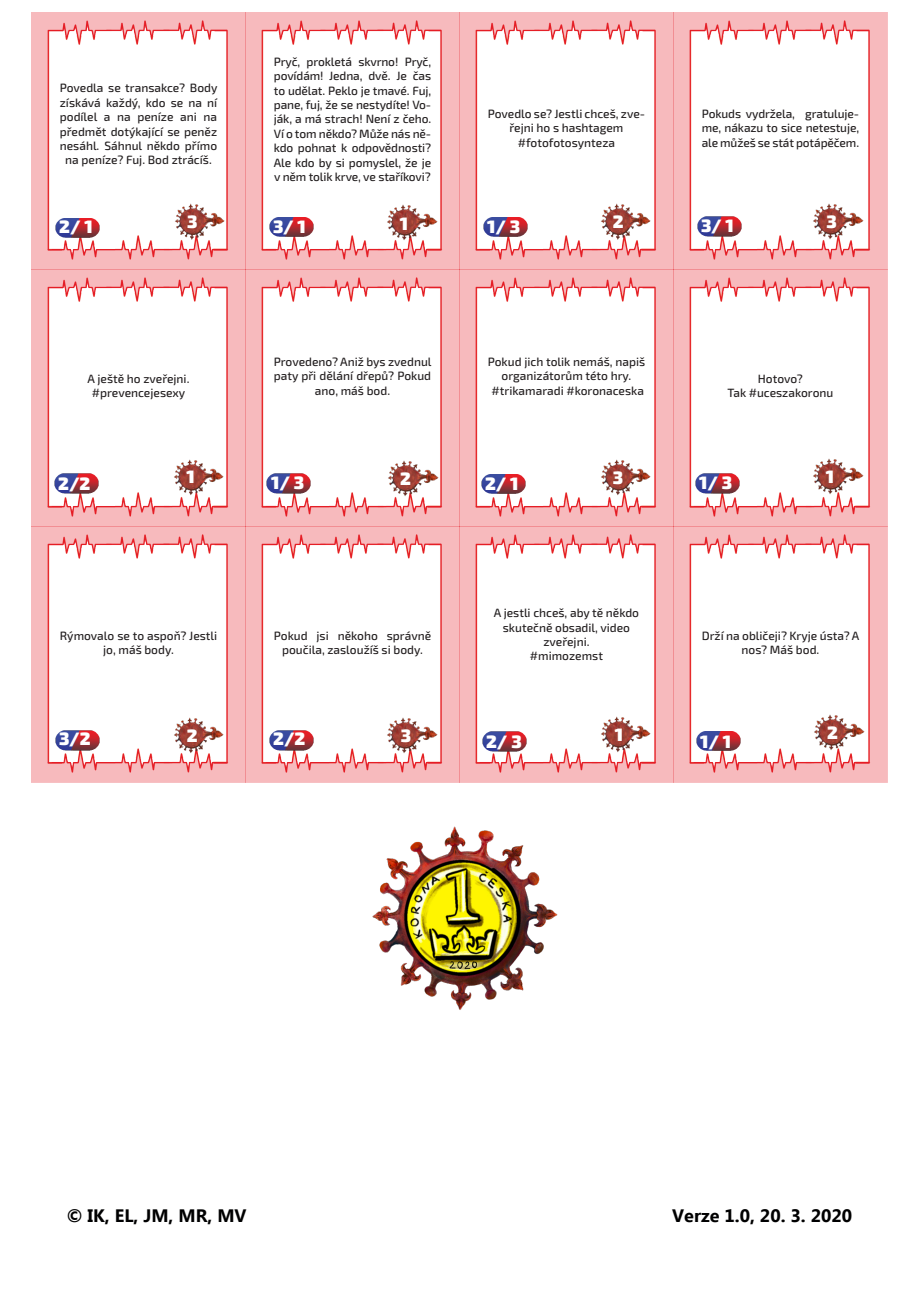
<style>
.page{position:relative;width:919px;height:1289px;background:#fff}
.page>*{position:absolute;margin:0;border:0;box-sizing:border-box;transform-origin:0 0}
.t1{font:900 18px "Exo 2.0";color:#fff}
.t2{font:700 18px "Ebrima";color:#000001}
.t3{font:500 12px/14.4px "Exo 2.0";color:#231f20;text-align:center}
</style>
<div class="page">
<img style="left:32px;top:13px;width:855px;height:769px">
<img style="left:49px;top:205px;width:57px;height:44px">
<img style="left:48px;top:461px;width:58px;height:43px">
<img style="left:49px;top:717px;width:58px;height:44px">
<img style="left:263px;top:204px;width:58px;height:44px">
<img style="left:260px;top:461px;width:58px;height:43px">
<img style="left:263px;top:717px;width:58px;height:44px">
<img style="left:477px;top:204px;width:57px;height:44px">
<img style="left:475px;top:461px;width:57px;height:43px">
<img style="left:476px;top:718px;width:58px;height:43px">
<img style="left:691px;top:204px;width:57px;height:43px">
<img style="left:689px;top:460px;width:57px;height:44px">
<img style="left:690px;top:718px;width:57px;height:43px">
<img style="left:812px;top:710px;width:55px;height:45px">
<img style="left:811px;top:454px;width:55px;height:45px">
<img style="left:811px;top:199px;width:55px;height:45px">
<img style="left:599px;top:712px;width:54px;height:45px">
<img style="left:600px;top:455px;width:53px;height:46px">
<img style="left:600px;top:200px;width:53px;height:43px">
<img style="left:387px;top:714px;width:53px;height:44px">
<img style="left:387px;top:456px;width:54px;height:45px">
<img style="left:386px;top:200px;width:54px;height:46px">
<img style="left:172px;top:713px;width:55px;height:45px">
<img style="left:172px;top:455px;width:55px;height:46px">
<img style="left:173px;top:199px;width:54px;height:43px">
<img style="left:372px;top:826px;width:186px;height:184px">
<p class="t3" style="left:60px;top:81px;width:159px">Povedla se transakce? Body získává každý, kdo se na ní podílel a na peníze ani na předmět dotýkající se peněz nesáhl. Sáhnul někdo přímo na peníze? Fuj. Bod ztrácíš.</p>
<p class="t3" style="left:274px;top:55px;width:159px;text-align:justify">Pryč, prokletá skvrno! Pryč, povídám! Jedna, dvě. Je čas to udělat. Peklo je tmavé. Fuj, pane, fuj, že se nestydíte! Vo&shy;ják, a má strach! Není z čeho.<br>Ví o tom někdo? Může nás ně&shy;kdo pohnat k odpovědnosti?<br>Ale kdo by si pomyslel, že je v něm tolik krve, ve staříkovi?</p>
<p class="t3" style="left:487px;top:107px;width:159px">Povedlo se? Jestli chceš, zve&shy;řejni ho s hashtagem</p>
<p class="t3" style="left:517px;top:136px;width:99px">#fotofotosynteza</p>
<p class="t3" style="left:701px;top:107px;width:159px;text-align:justify">Pokuds vydržela, gratuluje&shy;me, nákazu to sice netestuje, ale můžeš se stát potápěčem.</p>
<p class="t1" style="left:59px;top:215px;width:35px">2/ 1</p>
<p class="t1" style="left:187px;top:210px;width:12px">3</p>
<p class="t1" style="left:273px;top:215px;width:34px">3/ 1</p>
<p class="t1" style="left:400px;top:212px;width:10px">1</p>
<p class="t1" style="left:487px;top:215px;width:35px">1/ 3</p>
<p class="t1" style="left:612px;top:210px;width:12px">2</p>
<p class="t1" style="left:701px;top:214px;width:34px">3/ 1</p>
<p class="t1" style="left:826px;top:211px;width:12px">3</p>
<p class="t3" style="left:88px;top:372px;width:103px">A ještě ho zveřejni.</p>
<p class="t3" style="left:92px;top:386px;width:95px">#prevencejesexy</p>
<p class="t3" style="left:274px;top:355px;width:159px">Provedeno? Aniž bys zvednul paty při dělání dřepů? Pokud ano, máš bod.</p>
<p class="t3" style="left:487px;top:355px;width:159px">Pokud jich tolik nemáš, napiš organizátorům této hry.</p>
<p class="t3" style="left:491px;top:383px;width:154px">#trikamaradi #koronaceska</p>
<p class="t3" style="left:757px;top:372px;width:47px">Hotovo?</p>
<p class="t3" style="left:727px;top:386px;width:107px">Tak #uceszakoronu</p>
<p class="t1" style="left:58px;top:473px;width:34px">2/2</p>
<p class="t1" style="left:187px;top:466px;width:10px">1</p>
<p class="t1" style="left:271px;top:471px;width:35px">1/ 3</p>
<p class="t1" style="left:400px;top:467px;width:12px">2</p>
<p class="t1" style="left:485px;top:473px;width:35px">2/ 1</p>
<p class="t1" style="left:613px;top:466px;width:12px">3</p>
<p class="t1" style="left:699px;top:471px;width:35px">1/ 3</p>
<p class="t1" style="left:825px;top:465px;width:10px">1</p>
<p class="t3" style="left:60px;top:628px;width:159px">Rýmovalo se to aspoň? Jestli jo, máš body.</p>
<p class="t3" style="left:274px;top:628px;width:159px">Pokud jsi někoho správně poučila, zasloužíš si body.</p>
<p class="t3" style="left:493px;top:606px;width:147px">A jestli chceš, aby tě někdo skutečně obsadil, video zveřejni.</p>
<p class="t3" style="left:530px;top:649px;width:74px">#mimozemst</p>
<p class="t3" style="left:701px;top:628px;width:159px">Drží na obličeji? Kryje ústa? A nos? Máš bod.</p>
<p class="t1" style="left:59px;top:728px;width:33px">3/2</p>
<p class="t1" style="left:187px;top:724px;width:12px">2</p>
<p class="t1" style="left:273px;top:728px;width:34px">2/2</p>
<p class="t1" style="left:400px;top:724px;width:12px">3</p>
<p class="t1" style="left:486px;top:730px;width:37px">2/ 3</p>
<p class="t1" style="left:614px;top:723px;width:10px">1</p>
<p class="t1" style="left:700px;top:730px;width:33px">1/ 1</p>
<p class="t1" style="left:827px;top:721px;width:12px">2</p>
<h1 class="t2" style="left:67px;top:1202px;width:181px">© IK, EL, JM, MR, MV</h1>
<h1 class="t2" style="left:672px;top:1202px;width:181px">Verze 1.0, 20. 3. 2020</h1>
</div>
